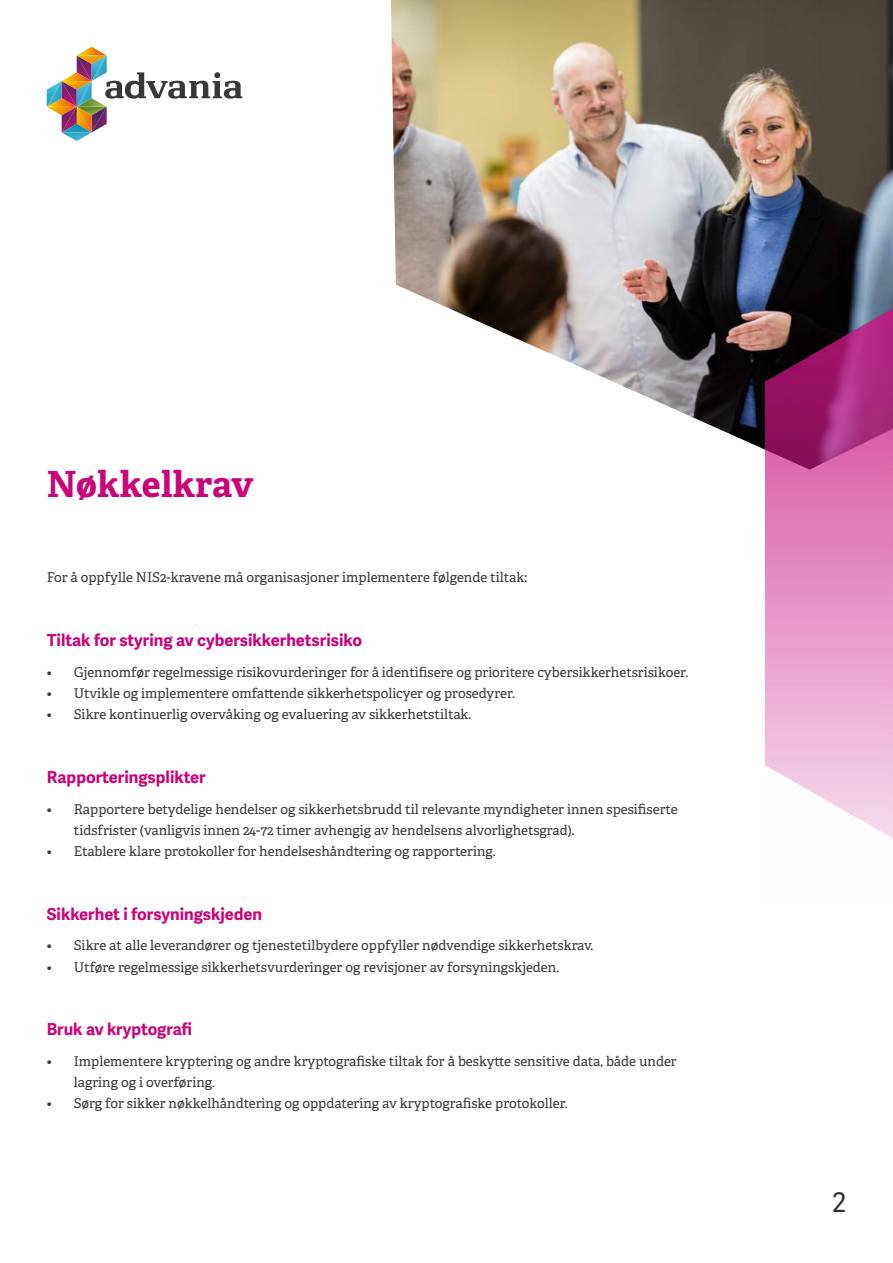
<style>
.page{position:relative;width:893px;height:1263px;background:#fff}
.page>*{position:absolute;margin:0;border:0;box-sizing:border-box;transform-origin:0 0}
.t1{font:700 36px "Adelle";letter-spacing:.005em;color:#ca0379}
.t2{font:27px "Adelle Sans";color:#30302f}
.t3{font:700 16.5px "Adelle Sans";color:#ca0379}
.t4{font:13.5px/21px "Adelle";color:#383836}
</style>
<div class="page">
<svg style="left:47px;top:47px;width:195px;height:94px"></svg>
<img style="left:391px;top:0;width:502px;height:470px">
<img style="left:766px;top:241px;width:127px;height:598px">
<h1 class="t1" style="left:47px;top:461px;width:208px">Nøkkelkrav</h1>
<p class="t4" style="left:47px;top:567px;width:482px">For å oppfylle NIS2-kravene må organisasjoner implementere følgende tiltak:</p>
<p class="t3" style="left:47px;top:630px;width:317px">Tiltak for styring av cybersikkerhetsrisiko</p>
<p class="t4" style="left:47px;top:662px;width:643px">• Gjennomfør regelmessige risikovurderinger for å identifisere og prioritere cybersikkerhetsrisikoer.</p>
<p class="t4" style="left:47px;top:683px;width:470px">• Utvikle og implementere omfattende sikkerhetspolicyer og prosedyrer.</p>
<p class="t4" style="left:47px;top:704px;width:426px">• Sikre kontinuerlig overvåking og evaluering av sikkerhetstiltak.</p>
<p class="t3" style="left:47px;top:767px;width:161px">Rapporteringsplikter</p>
<p class="t4" style="left:74px;top:799px;width:605px;text-indent:-27px">• Rapportere betydelige hendelser og sikkerhetsbrudd til relevante myndigheter innen spesifiserte tidsfrister (vanligvis innen 24-72 timer avhengig av hendelsens alvorlighetsgrad).</p>
<p class="t4" style="left:47px;top:841px;width:450px">• Etablere klare protokoller for hendelseshåndtering og rapportering.</p>
<p class="t3" style="left:47px;top:904px;width:217px">Sikkerhet i forsyningskjeden</p>
<p class="t4" style="left:47px;top:935px;width:548px">• Sikre at alle leverandører og tjenestetilbydere oppfyller nødvendige sikkerhetskrav.</p>
<p class="t4" style="left:47px;top:956px;width:514px">• Utføre regelmessige sikkerhetsvurderinger og revisjoner av forsyningskjeden.</p>
<p class="t3" style="left:47px;top:1019px;width:147px">Bruk av kryptografi</p>
<p class="t4" style="left:74px;top:1051px;width:605px;text-indent:-27px">• Implementere kryptering og andre kryptografiske tiltak for å beskytte sensitive data, både under lagring og i overføring.</p>
<p class="t4" style="left:47px;top:1093px;width:523px">• Sørg for sikker nøkkelhåndtering og oppdatering av kryptografiske protokoller.</p>
<h2 class="t2" style="left:832px;top:1187px;width:16px">2</h2>
</div>
